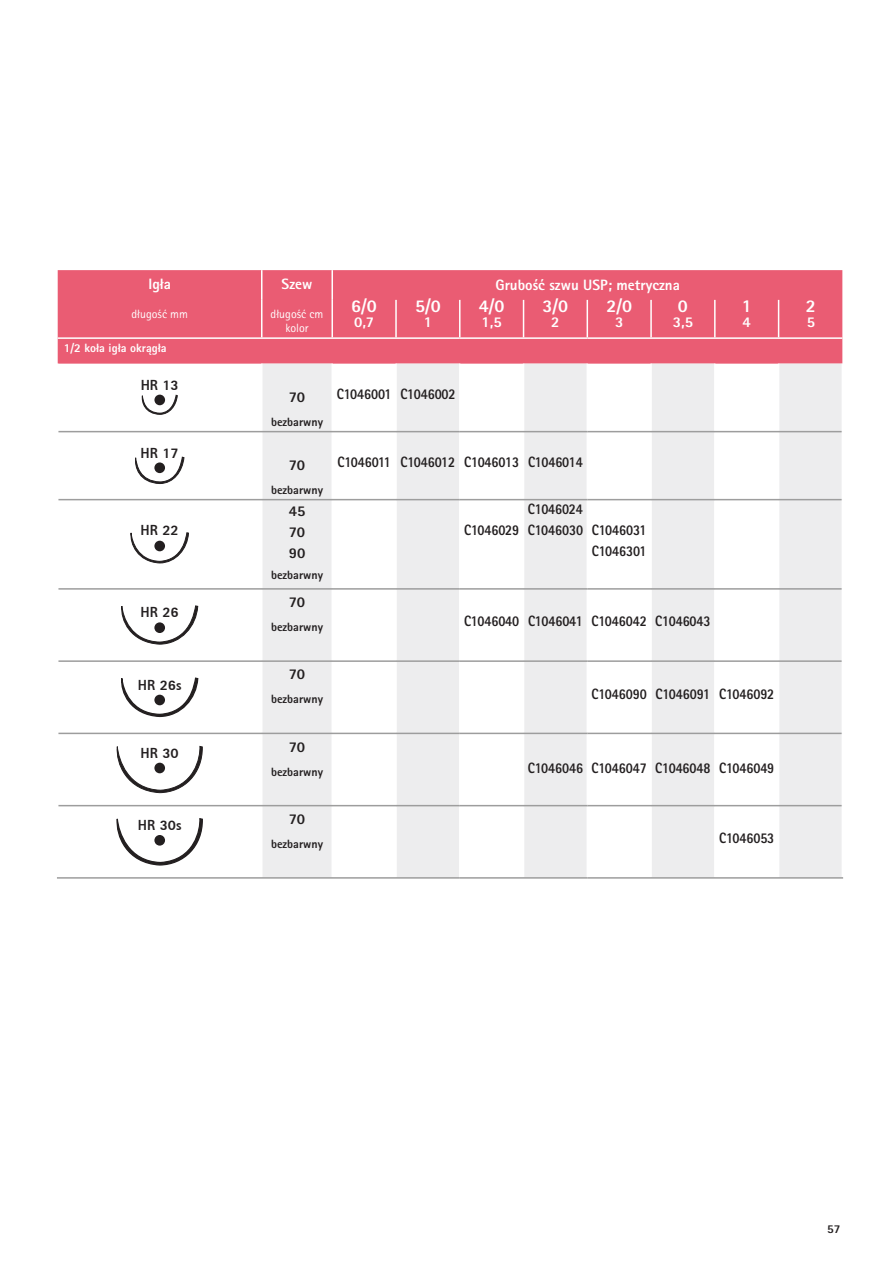
<style>
.page{position:relative;width:893px;height:1263px;background:#fff}
.page>*{position:absolute;margin:0;border:0;box-sizing:border-box;transform-origin:0 0}
.t1{font:800 18px "Rotis Sans Serif Pro";color:#fff}
.t2{font:800 15px "Rotis Sans Serif Pro";letter-spacing:-.01em;color:#231f20;scale:.85 1}
.t3{font:800 15px "Rotis Sans Serif Pro";color:#fff}
.t4{font:800 15px/21px "Rotis Sans Serif Pro";letter-spacing:-.01em;color:#231f20;text-align:justify}
.t5{font:800 14.7px "Rotis Sans Serif";color:#231f20}
.t6{font:800 12px "Rotis Sans Serif Pro";color:#231f20}
.t7{font:12px/14.4px "Rotis Sans Serif Pro";color:#fff;text-align:center}
.t8{font:800 12px "Rotis Sans Serif Pro";color:#fff}
</style>
<div class="page">
<div style="left:58px;top:270px;width:784px;height:94px;background:#ea5c73"></div>
<svg style="left:262px;top:364px;width:579px;height:513px;fill:#ededee"></svg>
<hr style="left:261px;top:270px;width:1px;height:30px;background:#fff">
<hr style="left:261px;top:300px;width:1px;height:37px;background:#fff">
<hr style="left:331px;top:270px;width:2px;height:30px;background:#fff">
<hr style="left:331px;top:300px;width:2px;height:37px;background:#fff">
<hr style="left:395px;top:300px;width:2px;height:37px;background:#fff">
<hr style="left:459px;top:300px;width:1px;height:37px;background:#fff">
<hr style="left:523px;top:300px;width:1px;height:37px;background:#fff">
<hr style="left:586px;top:300px;width:2px;height:37px;background:#fff">
<hr style="left:650px;top:300px;width:2px;height:37px;background:#fff">
<hr style="left:714px;top:300px;width:1px;height:37px;background:#fff">
<hr style="left:778px;top:300px;width:1px;height:37px;background:#fff">
<hr style="left:58px;top:337px;width:402px;height:2px;background:#fff">
<hr style="left:460px;top:337px;width:127px;height:2px;background:#fff">
<hr style="left:587px;top:337px;width:255px;height:2px;background:#fff">
<hr style="left:331px;top:364px;width:2px;height:67px;background:#fff">
<hr style="left:395px;top:364px;width:2px;height:67px;background:#fff">
<hr style="left:459px;top:364px;width:1px;height:67px;background:#fff">
<hr style="left:523px;top:364px;width:1px;height:67px;background:#fff">
<hr style="left:586px;top:364px;width:2px;height:67px;background:#fff">
<hr style="left:650px;top:364px;width:2px;height:67px;background:#fff">
<hr style="left:714px;top:364px;width:1px;height:67px;background:#fff">
<hr style="left:778px;top:364px;width:1px;height:67px;background:#fff">
<hr style="left:331px;top:432px;width:2px;height:67px;background:#fff">
<hr style="left:395px;top:432px;width:2px;height:67px;background:#fff">
<hr style="left:459px;top:432px;width:1px;height:67px;background:#fff">
<hr style="left:523px;top:432px;width:1px;height:67px;background:#fff">
<hr style="left:586px;top:432px;width:2px;height:67px;background:#fff">
<hr style="left:650px;top:432px;width:2px;height:67px;background:#fff">
<hr style="left:714px;top:432px;width:1px;height:67px;background:#fff">
<hr style="left:778px;top:432px;width:1px;height:67px;background:#fff">
<hr style="left:331px;top:500px;width:2px;height:88px;background:#fff">
<hr style="left:395px;top:500px;width:2px;height:88px;background:#fff">
<hr style="left:459px;top:500px;width:1px;height:88px;background:#fff">
<hr style="left:523px;top:500px;width:1px;height:88px;background:#fff">
<hr style="left:586px;top:500px;width:2px;height:88px;background:#fff">
<hr style="left:650px;top:500px;width:2px;height:88px;background:#fff">
<hr style="left:714px;top:500px;width:1px;height:88px;background:#fff">
<hr style="left:778px;top:500px;width:1px;height:88px;background:#fff">
<hr style="left:331px;top:590px;width:2px;height:70px;background:#fff">
<hr style="left:395px;top:590px;width:2px;height:70px;background:#fff">
<hr style="left:459px;top:590px;width:1px;height:70px;background:#fff">
<hr style="left:523px;top:590px;width:1px;height:70px;background:#fff">
<hr style="left:586px;top:590px;width:2px;height:70px;background:#fff">
<hr style="left:650px;top:590px;width:2px;height:70px;background:#fff">
<hr style="left:714px;top:590px;width:1px;height:70px;background:#fff">
<hr style="left:778px;top:590px;width:1px;height:70px;background:#fff">
<hr style="left:331px;top:662px;width:2px;height:71px;background:#fff">
<hr style="left:395px;top:662px;width:2px;height:71px;background:#fff">
<hr style="left:459px;top:662px;width:1px;height:71px;background:#fff">
<hr style="left:523px;top:662px;width:1px;height:71px;background:#fff">
<hr style="left:586px;top:662px;width:2px;height:71px;background:#fff">
<hr style="left:650px;top:662px;width:2px;height:71px;background:#fff">
<hr style="left:714px;top:662px;width:1px;height:71px;background:#fff">
<hr style="left:778px;top:662px;width:1px;height:71px;background:#fff">
<hr style="left:331px;top:734px;width:2px;height:71px;background:#fff">
<hr style="left:395px;top:734px;width:2px;height:71px;background:#fff">
<hr style="left:459px;top:734px;width:1px;height:71px;background:#fff">
<hr style="left:523px;top:734px;width:1px;height:71px;background:#fff">
<hr style="left:586px;top:734px;width:2px;height:71px;background:#fff">
<hr style="left:650px;top:734px;width:2px;height:71px;background:#fff">
<hr style="left:714px;top:734px;width:1px;height:71px;background:#fff">
<hr style="left:778px;top:734px;width:1px;height:71px;background:#fff">
<hr style="left:331px;top:806px;width:2px;height:71px;background:#fff">
<hr style="left:395px;top:806px;width:2px;height:71px;background:#fff">
<hr style="left:459px;top:806px;width:1px;height:71px;background:#fff">
<hr style="left:523px;top:806px;width:1px;height:71px;background:#fff">
<hr style="left:586px;top:806px;width:2px;height:71px;background:#fff">
<hr style="left:650px;top:806px;width:2px;height:71px;background:#fff">
<hr style="left:714px;top:806px;width:1px;height:71px;background:#fff">
<hr style="left:778px;top:806px;width:1px;height:71px;background:#fff">
<hr style="left:58px;top:431px;width:402px;height:1px;background:#9d9d9d">
<hr style="left:460px;top:431px;width:127px;height:1px;background:#9d9d9d">
<hr style="left:587px;top:431px;width:254px;height:1px;background:#9d9d9d">
<hr style="left:58px;top:499px;width:402px;height:1px;background:#9d9d9d">
<hr style="left:460px;top:499px;width:127px;height:1px;background:#9d9d9d">
<hr style="left:587px;top:499px;width:254px;height:1px;background:#9d9d9d">
<hr style="left:58px;top:588px;width:402px;height:2px;background:#9d9d9d">
<hr style="left:460px;top:588px;width:127px;height:2px;background:#9d9d9d">
<hr style="left:587px;top:588px;width:254px;height:2px;background:#9d9d9d">
<hr style="left:58px;top:660px;width:402px;height:2px;background:#9d9d9d">
<hr style="left:460px;top:660px;width:127px;height:2px;background:#9d9d9d">
<hr style="left:587px;top:660px;width:254px;height:2px;background:#9d9d9d">
<hr style="left:58px;top:733px;width:402px;height:1px;background:#9d9d9d">
<hr style="left:460px;top:733px;width:127px;height:1px;background:#9d9d9d">
<hr style="left:587px;top:733px;width:254px;height:1px;background:#9d9d9d">
<hr style="left:58px;top:805px;width:402px;height:1px;background:#9d9d9d">
<hr style="left:460px;top:805px;width:127px;height:1px;background:#9d9d9d">
<hr style="left:587px;top:805px;width:254px;height:1px;background:#9d9d9d">
<hr style="left:57px;top:877px;width:403px;height:2px;background:#9d9d9d">
<hr style="left:460px;top:877px;width:127px;height:2px;background:#9d9d9d">
<hr style="left:587px;top:877px;width:256px;height:2px;background:#9d9d9d">
<svg style="left:141px;top:394px;width:37px;height:21px"></svg>
<div style="left:154px;top:395px;width:11px;height:10px;background:#231f20;border-radius:50%"></div>
<svg style="left:135px;top:456px;width:49px;height:28px"></svg>
<svg style="left:130px;top:532px;width:59px;height:31px"></svg>
<svg style="left:121px;top:605px;width:77px;height:40px"></svg>
<svg style="left:121px;top:677px;width:78px;height:41px"></svg>
<svg style="left:116px;top:745px;width:87px;height:48px"></svg>
<svg style="left:116px;top:806px;width:88px;height:60px"></svg>
<p class="t3" style="left:148px;top:278px;width:24px">Igła</p>
<p class="t7" style="left:131px;top:307px;width:58px">długość mm</p>
<p class="t8" style="left:64px;top:344px;width:105px">1/2 koła igła okrągła</p>
<p class="t5" style="left:141px;top:380px;width:40px">HR 13</p>
<p class="t5" style="left:141px;top:447px;width:40px">HR 17</p>
<p class="t5" style="left:141px;top:525px;width:40px">HR 22</p>
<p class="t5" style="left:141px;top:607px;width:40px">HR 26</p>
<p class="t5" style="left:138px;top:680px;width:45px">HR 26s</p>
<p class="t5" style="left:141px;top:748px;width:40px">HR 30</p>
<p class="t5" style="left:138px;top:820px;width:45px">HR 30s</p>
<p class="t3" style="left:282px;top:278px;width:32px">Szew</p>
<p class="t7" style="left:271px;top:307px;width:54px">długość cm kolor</p>
<p class="t1" style="left:351px;top:299px;width:27px">6/0</p>
<p class="t3" style="left:354px;top:317px;width:22px">0,7</p>
<p class="t1" style="left:415px;top:299px;width:27px">5/0</p>
<p class="t3" style="left:424px;top:317px;width:10px">1</p>
<p class="t3" style="left:495px;top:279px;width:186px">Grubość szwu USP; metryczna</p>
<p class="t1" style="left:479px;top:299px;width:27px">4/0</p>
<p class="t3" style="left:481px;top:317px;width:22px">1,5</p>
<p class="t1" style="left:542px;top:299px;width:27px">3/0</p>
<p class="t3" style="left:551px;top:317px;width:10px">2</p>
<p class="t1" style="left:606px;top:299px;width:27px">2/0</p>
<p class="t3" style="left:615px;top:317px;width:10px">3</p>
<p class="t1" style="left:678px;top:299px;width:12px">0</p>
<p class="t3" style="left:673px;top:317px;width:22px">3,5</p>
<p class="t1" style="left:742px;top:299px;width:12px">1</p>
<p class="t3" style="left:742px;top:317px;width:10px">4</p>
<p class="t4" style="left:289px;top:387px;width:18px">70</p>
<p class="t6" style="left:271px;top:417px;width:53px">bezbarwny</p>
<p class="t2" style="left:337px;top:388px;width:141px">C1046001 C1046002</p>
<p class="t4" style="left:289px;top:455px;width:18px">70</p>
<p class="t6" style="left:271px;top:485px;width:53px">bezbarwny</p>
<p class="t2" style="left:337px;top:456px;width:290px">C1046011 C1046012 C1046013 C1046014</p>
<p class="t4" style="left:289px;top:502px;width:18px">45<br>70<br>90</p>
<p class="t6" style="left:271px;top:570px;width:53px">bezbarwny</p>
<p class="t2" style="left:464px;top:524px;width:66px">C1046029</p>
<p class="t2" style="left:528px;top:503px;width:66px">C1046024</p>
<p class="t2" style="left:528px;top:524px;width:141px">C1046030 C1046031</p>
<p class="t2" style="left:592px;top:545px;width:66px">C1046301</p>
<p class="t4" style="left:289px;top:593px;width:18px">70</p>
<p class="t6" style="left:271px;top:623px;width:53px">bezbarwny</p>
<p class="t2" style="left:464px;top:616px;width:292px">C1046040 C1046041 C1046042 C1046043</p>
<p class="t4" style="left:289px;top:665px;width:18px">70</p>
<p class="t6" style="left:271px;top:695px;width:53px">bezbarwny</p>
<p class="t2" style="left:591px;top:688px;width:217px">C1046090 C1046091 C1046092</p>
<p class="t4" style="left:289px;top:737px;width:18px">70</p>
<p class="t6" style="left:271px;top:767px;width:53px">bezbarwny</p>
<p class="t2" style="left:528px;top:762px;width:292px">C1046046 C1046047 C1046048 C1046049</p>
<p class="t4" style="left:289px;top:810px;width:18px">70</p>
<p class="t6" style="left:271px;top:839px;width:53px">bezbarwny</p>
<p class="t2" style="left:719px;top:832px;width:67px">C1046053</p>
<p class="t1" style="left:806px;top:299px;width:12px">2</p>
<p class="t3" style="left:807px;top:317px;width:10px">5</p>
<p class="t6" style="left:827px;top:1224px;width:15px">57</p>
</div>
